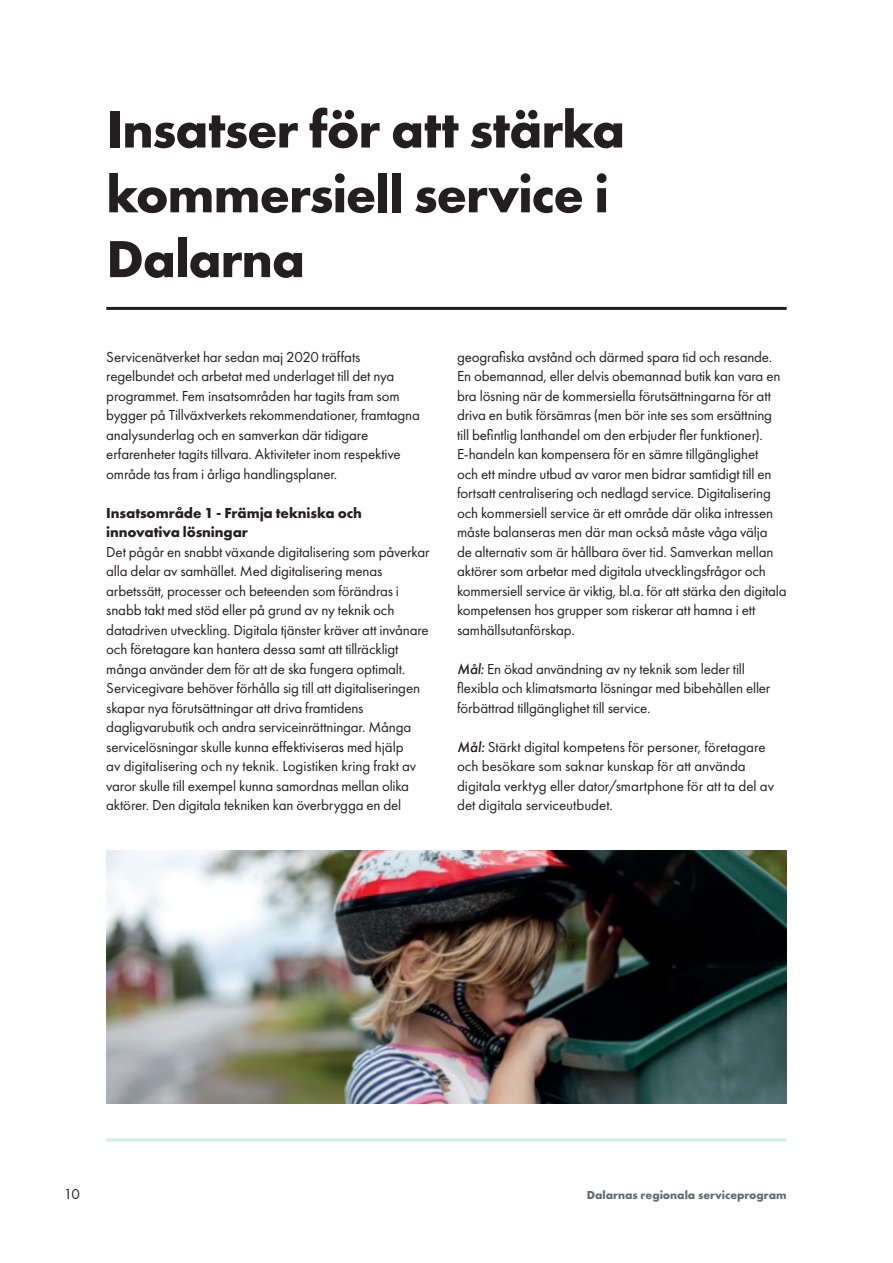
<style>
.page{position:relative;width:893px;height:1263px;background:#fff}
.page>*{position:absolute;margin:0;border:0;box-sizing:border-box;transform-origin:0 0}
.t1{font:700 54px/64.8px "Futura PT";letter-spacing:-.02em;color:#231f20}
.t2{font:15px/19.5px "Futura PT";letter-spacing:-.01em;color:#231f20}
.t3{font:700 15px/19.5px "Futura PT";letter-spacing:-.005em;color:#231f20}
.t4{font:700 12px "Futura PT";color:#64696b}
.s1{font-weight:500;font-style:italic}
</style>
<div class="page">
<hr style="left:106px;top:1138px;width:681px;height:3px;background:#d2edf0">
<hr style="left:106px;top:307px;width:681px;height:3px;background:#231f20">
<img style="left:106px;top:850px;width:681px;height:253px">
<h1 class="t1" style="left:106px;top:96px;width:520px">Insatser för att stärka kommersiell service i<br>Dalarna</h1>
<p class="t2" style="left:106px;top:347px;width:315px">Servicenätverket har sedan maj 2020 träffats regelbundet och arbetat med underlaget till det nya programmet. Fem insatsområden har tagits fram som bygger på Tillväxtverkets rekommendationer, framtagna analysunderlag och en samverkan där tidigare erfarenheter tagits tillvara. Aktiviteter inom respektive område tas fram i årliga handlingsplaner.</p>
<p class="t3" style="left:106px;top:502px;width:257px">Insatsområde 1 - Främja tekniska och innovativa lösningar</p>
<p class="t2" style="left:106px;top:542px;width:325px">Det pågår en snabbt växande digitalisering som påverkar alla delar av samhället. Med digitalisering menas arbetssätt, processer och beteenden som förändras i snabb takt med stöd eller på grund av ny teknik och datadriven utveckling. Digitala tjänster kräver att invånare och företagare kan hantera dessa samt att tillräckligt många använder dem för att de ska fungera optimalt.<br>Servicegivare behöver förhålla sig till att digitaliseringen skapar nya förutsättningar att driva framtidens dagligvarubutik och andra serviceinrättningar. Många servicelösningar skulle kunna effektiviseras med hjälp<br>av digitalisering och ny teknik. Logistiken kring frakt av varor skulle till exempel kunna samordnas mellan olika aktörer. Den digitala tekniken kan överbrygga en del</p>
<p class="t2" style="left:457px;top:347px;width:331px">geografiska avstånd och därmed spara tid och resande.<br>En obemannad, eller delvis obemannad butik kan vara en bra lösning när de kommersiella förutsättningarna för att driva en butik försämras (men bör inte ses som ersättning till befintlig lanthandel om den erbjuder fler funktioner).<br>E-handeln kan kompensera för en sämre tillgänglighet<br>och ett mindre utbud av varor men bidrar samtidigt till en fortsatt centralisering och nedlagd service. Digitalisering och kommersiell service är ett område där olika intressen måste balanseras men där man också måste våga välja<br>de alternativ som är hållbara över tid. Samverkan mellan aktörer som arbetar med digitala utvecklingsfrågor och kommersiell service är viktig, bl.a. för att stärka den digitala kompetensen hos grupper som riskerar att hamna i ett samhällsutanförskap.</p>
<p class="t2" style="left:457px;top:659px;width:315px"><span class="s1">Mål:</span> En ökad användning av ny teknik som leder till flexibla och klimatsmarta lösningar med bibehållen eller förbättrad tillgänglighet till service.</p>
<p class="t2" style="left:457px;top:737px;width:319px"><span class="s1">Mål:</span> Stärkt digital kompetens för personer, företagare och besökare som saknar kunskap för att använda digitala verktyg eller dator/smartphone för att ta del av det digitala serviceutbudet.</p>
<p class="t2" style="left:64px;top:1184px;width:18px">10</p>
<p class="t4" style="left:587px;top:1187px;width:201px">Dalarnas regionala serviceprogram</p>
</div>
